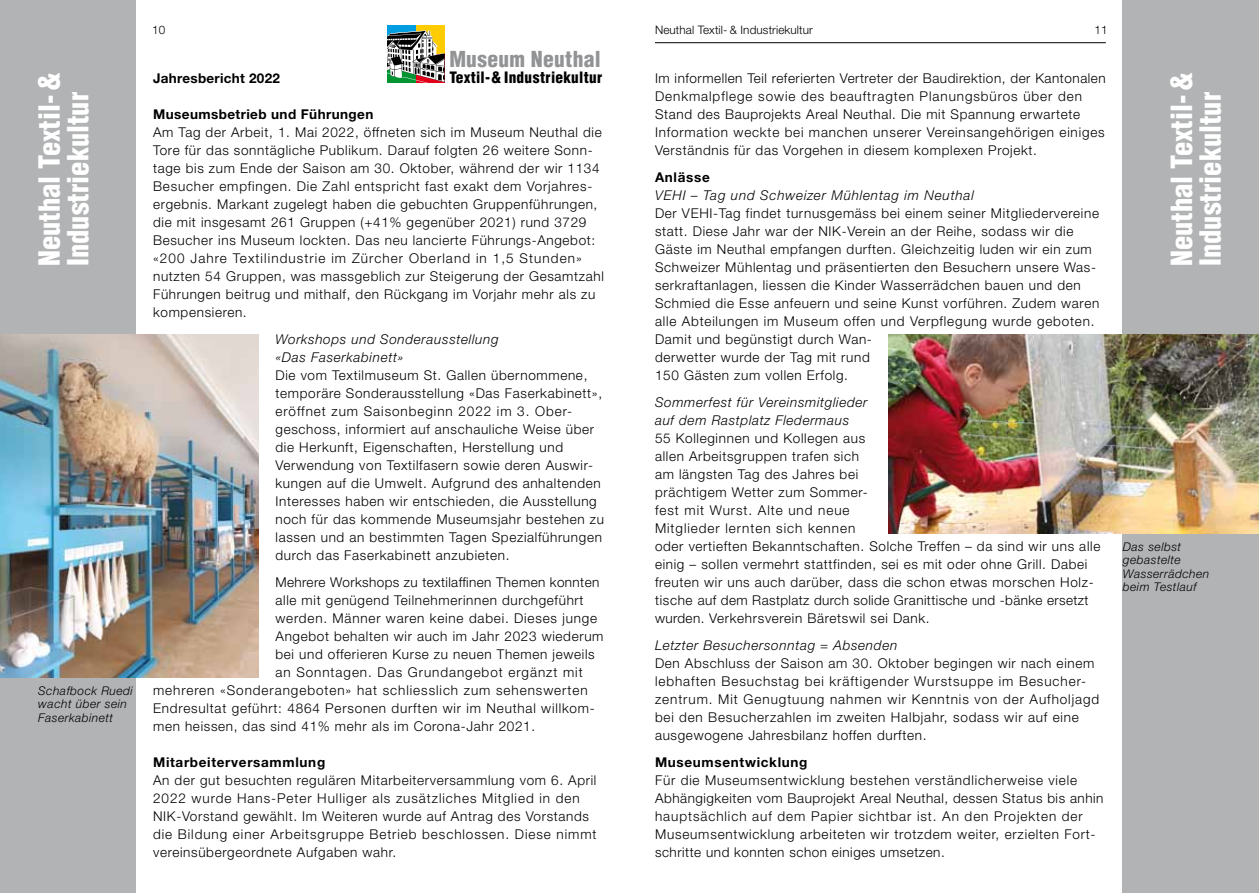
<style>
.page{position:relative;width:1259px;height:893px;background:#fff}
.page>*{position:absolute;margin:0;border:0;box-sizing:border-box;transform-origin:0 0}
.t1{font:900 condensed 28.5px/28.8px "Helvetica";color:#fff}
.t2{font:900 condensed 21.45px "Helvetica";letter-spacing:.01em;color:#929395}
.t3{font:900 condensed 15.3px "Helvetica";letter-spacing:.02em;color:#000}
.t4{font:300 13.5px/18px "Helvetica Neue";letter-spacing:.05em;color:#000}
.t5{font:italic 300 13.5px/18px "Helvetica Neue";letter-spacing:.05em;color:#000}
.t6{font:300 13.5px "Helvetica Neue";letter-spacing:.07em;color:#000}
.t7{font:700 13.5px "Helvetica Neue";letter-spacing:.05em;color:#000}
.t8{font:300 13.5px "Helvetica Neue";letter-spacing:.03em;color:#000}
.t9{font:700 13.5px "Helvetica Neue East A";letter-spacing:.03em;color:#000}
.t10{font:700 13.5px "Helvetica Neue";letter-spacing:.02em;color:#000}
.t11{font:italic 300 12px/13.5px "Helvetica Neue";letter-spacing:.04em;color:#000}
.t12{font:300 11.7px "Helvetica Neue";letter-spacing:.01em;color:#000}
</style>
<div class="page">
<hr style="left:655px;top:42px;width:451px;height:1px;background:#000">
<div style="left:0;top:0;width:136px;height:893px;background:#b1b3b4"></div>
<div style="left:1123px;top:0;width:136px;height:893px;background:#b1b3b4"></div>
<img style="left:889px;top:334px;width:370px;height:200px">
<div style="left:416px;top:26px;width:29px;height:28px;background:#fecc00"></div>
<div style="left:387px;top:26px;width:29px;height:28px;background:#009ee0"></div>
<svg style="left:387px;top:30px;width:58px;height:53px"></svg>
<img style="left:0;top:334px;width:258px;height:343px">
<h1 class="t1" style="left:35px;top:266px;width:196px;rotate:-90deg">Neuthal Textil- &amp;<br>Industriekultur</h1>
<p class="t11" style="left:38px;top:683px;width:96px">Schafbock Ruedi wacht über sein<br>Faserkabinett</p>
<p class="t12" style="left:152px;top:22px;width:15px">10</p>
<p class="t12" style="left:1094px;top:22px;width:15px">11</p>
<p class="t12" style="left:655px;top:23px;width:159px">Neuthal Textil- &amp; Industriekultur</p>
<p class="t4" style="left:655px;top:69px;width:452px">Im informellen Teil referierten Vertreter der Baudirektion, der Kantonalen Denkmalpflege sowie des beauftragten Planungsbüros über den Stand des Bauprojekts Areal Neuthal. Die mit Spannung erwartete Information weckte bei manchen unserer Vereinsangehörigen einiges Verständnis für das Vorgehen in diesem komplexen Projekt.</p>
<p class="t7" style="left:655px;top:169px;width:56px">Anlässe</p>
<p class="t5" style="left:655px;top:186px;width:320px">VEHI – Tag und Schweizer Mühlentag im Neuthal</p>
<p class="t4" style="left:655px;top:204px;width:446px">Der VEHI-Tag findet turnusgemäss bei einem seiner Mitgliedervereine statt. Diese Jahr war der NIK-Verein an der Reihe, sodass wir die Gäste im Neuthal empfangen durften. Gleichzeitig luden wir ein zum Schweizer Mühlentag und präsentierten den Besuchern unsere Was&shy;serkraftanlagen, liessen die Kinder Wasserrädchen bauen und den Schmied die Esse anfeuern und seine Kunst vorführen. Zudem waren alle Abteilungen im Museum offen und Verpflegung wurde geboten.<br>Damit und begünstigt durch Wan-<br>derwetter wurde der Tag mit rund<br>150 Gästen zum vollen Erfolg.</p>
<p class="t5" style="left:655px;top:393px;width:214px">Sommerfest für Vereinsmitglieder auf dem Rastplatz Fledermaus</p>
<p class="t4" style="left:655px;top:429px;width:447px">55 Kolleginnen und Kollegen aus<br>allen Arbeitsgruppen trafen sich<br>am längsten Tag des Jahres bei<br>prächtigem Wetter zum Sommer-<br>fest mit Wurst. Alte und neue<br>Mitglieder lernten sich kennen<br>oder vertieften Bekanntschaften. Solche Treffen – da sind wir uns alle einig – sollen vermehrt stattfinden, sei es mit oder ohne Grill. Dabei freuten wir uns auch darüber, dass die schon etwas morschen Holz&shy;tische auf dem Rastplatz durch solide Granittische und -bänke ersetzt wurden. Verkehrsverein Bäretswil sei Dank.</p>
<p class="t5" style="left:655px;top:636px;width:244px">Letzter Besuchersonntag = Absenden</p>
<p class="t4" style="left:655px;top:654px;width:446px">Den Abschluss der Saison am 30. Oktober begingen wir nach einem lebhaften Besuchstag bei kräftigender Wurstsuppe im Besucher&shy;zentrum. Mit Genugtuung nahmen wir Kenntnis von der Aufholjagd bei den Besucherzahlen im zweiten Halbjahr, sodass wir auf eine ausgewogene Jahresbilanz hoffen durften.</p>
<p class="t7" style="left:655px;top:754px;width:154px">Museumsentwicklung</p>
<p class="t4" style="left:655px;top:771px;width:450px">Für die Museumsentwicklung bestehen verständlicherweise viele Abhängigkeiten vom Bauprojekt Areal Neuthal, dessen Status bis anhin hauptsächlich auf dem Papier sichtbar ist. An den Projekten der Museumsentwicklung arbeiteten wir trotzdem weiter, erzielten Fort&shy;schritte und konnten schon einiges umsetzen.</p>
<h2 class="t2" style="left:449px;top:46px;width:153px">Museum Neuthal</h2>
<p class="t3" style="left:449px;top:68px;width:154px">Textil- &amp; Industriekultur</p>
<p class="t10" style="left:153px;top:70px;width:128px">Jahresbericht 2022</p>
<p class="t9" style="left:153px;top:106px;width:222px">Museumsbetrieb und Führungen</p>
<p class="t4" style="left:153px;top:123px;width:452px">Am Tag der Arbeit, 1. Mai 2022, öffneten sich im Museum Neuthal die Tore für das sonntägliche Publikum. Darauf folgten 26 weitere Sonn&shy;tage bis zum Ende der Saison am 30. Oktober, während der wir 1134<br>Besucher empfingen. Die Zahl entspricht fast exakt dem Vorjahres&shy;ergebnis. Markant zugelegt haben die gebuchten Gruppenführungen, die mit insgesamt 261 Gruppen (+41% gegenüber 2021) rund 3729<br>Besucher ins Museum lockten. Das neu lancierte Führungs-Angebot: «200 Jahre Textilindustrie im Zürcher Oberland in 1,5 Stunden» nutzten 54 Gruppen, was massgeblich zur Steigerung der Gesamtzahl Führungen beitrug und mithalf, den Rückgang im Vorjahr mehr als zu kompensieren.</p>
<p class="t5" style="left:275px;top:330px;width:225px">Workshops und Sonderausstellung «Das Faserkabinett»</p>
<p class="t4" style="left:275px;top:366px;width:330px">Die vom Textilmuseum St. Gallen übernommene, temporäre Sonderausstellung «Das Faserkabinett», eröffnet zum Saisonbeginn 2022 im 3. Ober&shy;geschoss, informiert auf anschauliche Weise über die Herkunft, Eigenschaften, Herstellung und Verwendung von Textilfasern sowie deren Auswir&shy;kungen auf die Umwelt. Aufgrund des anhaltenden Interesses haben wir entschieden, die Ausstellung noch für das kommende Museumsjahr bestehen zu lassen und an bestimmten Tagen Spezialführungen durch das Faserkabinett anzubieten.</p>
<p class="t8" style="left:275px;top:574px;width:325px">Mehrere Workshops zu textilaffinen Themen konnten</p>
<p class="t4" style="left:275px;top:591px;width:309px">alle mit genügend Teilnehmerinnen durchgeführt</p>
<p class="t4" style="left:275px;top:609px;width:323px">werden. Männer waren keine dabei. Dieses junge</p>
<p class="t4" style="left:275px;top:627px;width:329px">Angebot behalten wir auch im Jahr 2023 wiederum</p>
<p class="t4" style="left:275px;top:645px;width:321px">bei und offerieren Kurse zu neuen Themen jeweils</p>
<p class="t6" style="left:275px;top:664px;width:309px">an Sonntagen. Das Grundangebot ergänzt mit</p>
<p class="t6" style="left:153px;top:682px;width:436px">mehreren «Sonderangeboten» hat schliesslich zum sehenswerten</p>
<p class="t4" style="left:153px;top:699px;width:443px">Endresultat geführt: 4864 Personen durften wir im Neuthal willkom-</p>
<p class="t4" style="left:153px;top:717px;width:384px">men heissen, das sind 41% mehr als im Corona-Jahr 2021.</p>
<p class="t7" style="left:153px;top:754px;width:174px">Mitarbeiterversammlung</p>
<p class="t4" style="left:153px;top:771px;width:445px">An der gut besuchten regulären Mitarbeiterversammlung vom 6. April 2022 wurde Hans-Peter Hulliger als zusätzliches Mitglied in den NIK-Vorstand gewählt. Im Weiteren wurde auf Antrag des Vorstands die Bildung einer Arbeitsgruppe Betrieb beschlossen. Diese nimmt vereinsübergeordnete Aufgaben wahr.</p>
<h1 class="t1" style="left:1167px;top:266px;width:196px;rotate:-90deg">Neuthal Textil- &amp;<br>Industriekultur</h1>
<p class="t11" style="left:1123px;top:539px;width:88px">Das selbst gebastelte<br>Wasserrädchen beim Testlauf</p>
</div>
